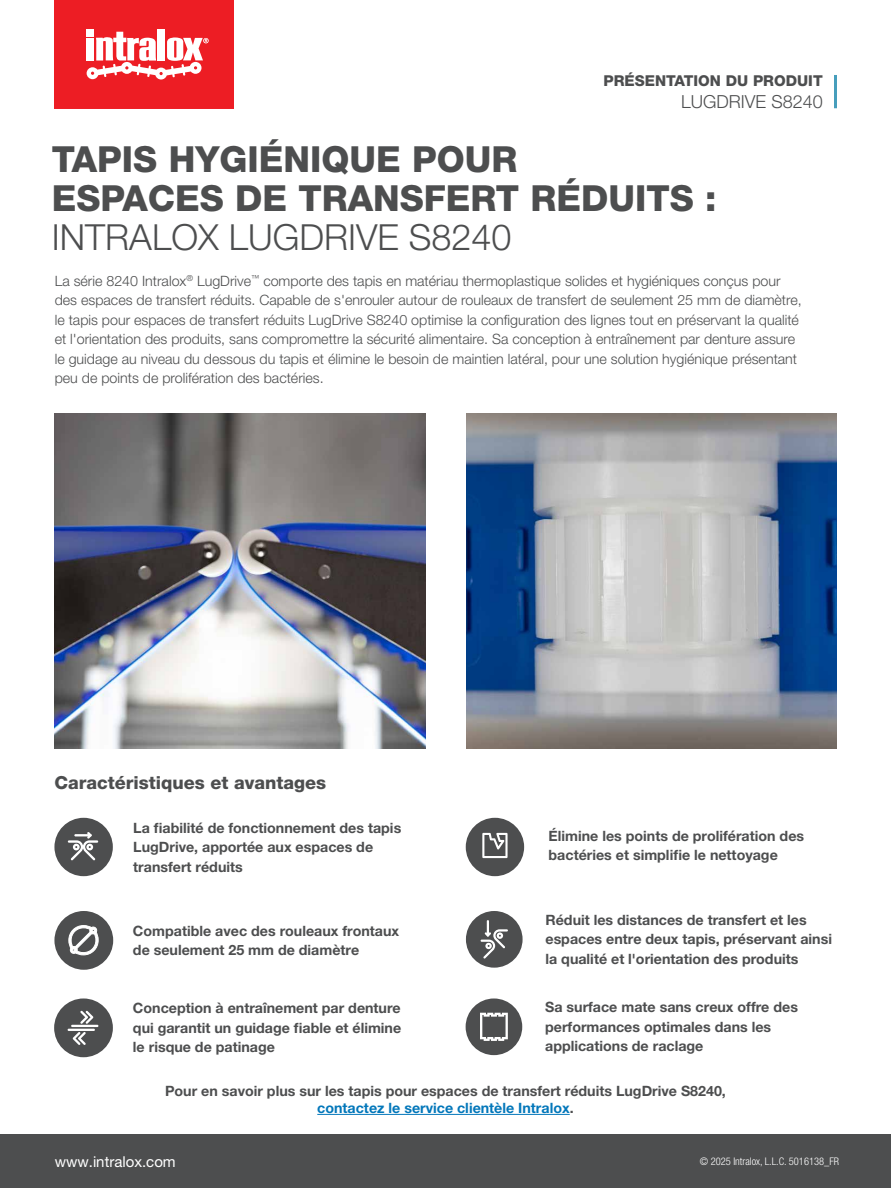
<style>
.page{position:relative;width:891px;height:1188px;background:#fff}
.page>*{position:absolute;margin:0;border:0;box-sizing:border-box;transform-origin:0 0}
.t1{font:800 36px/39px "Helvetica Neue LT Pro";color:#4d4e4f}
.t2{font:300 36px "Helvetica Neue LT Pro";color:#4d4e4f}
.t3{font:800 18px "Helvetica Neue LT Pro";color:#4d4e4f}
.t4{font:300 18px "Helvetica Neue LT Pro";color:#4d4e4f}
.t5{font:800 15px "Helvetica Neue LT Pro";color:#4d4e4f}
.t6{font:15px "Helvetica Neue LT Pro";color:#fff}
.t7{font:700 14.25px/19.5px "Helvetica Neue LT Pro";color:#4d4e4f}
.t8{font:300 14.25px/19.5px "Helvetica Neue LT Pro";color:#4d4e4f}
.t9{font:300 condensed 10.5px "Helvetica Neue LT Pro";color:#fff}
.s1{color:#0377ba}
</style>
<div class="page">
<div style="left:55px;top:0;width:179px;height:108px;background:#ed1d24"></div>
<div style="left:86px;top:29px;width:8px;height:7px;background:#fff"></div>
<div style="left:86px;top:38px;width:8px;height:22px;background:#fff"></div>
<div style="left:158px;top:29px;width:7px;height:31px;background:#fff"></div>
<svg style="left:87px;top:32px;width:122px;height:48px"></svg>
<div style="left:0;top:1134px;width:891px;height:54px;background:#4d4e4f"></div>
<hr style="left:834px;top:75px;width:3px;height:33px;background:#479ebc">
<img style="left:54px;top:414px;width:371px;height:334px">
<img style="left:466px;top:414px;width:371px;height:334px">
<hr style="left:317px;top:1114px;width:253px;height:1px;background:#0377ba">
<div style="left:54px;top:818px;width:59px;height:58px;background:#4d4e4f;border-radius:50%"></div>
<div style="left:54px;top:911px;width:59px;height:59px;background:#4d4e4f;border-radius:50%"></div>
<div style="left:54px;top:998px;width:59px;height:59px;background:#4d4e4f;border-radius:50%"></div>
<div style="left:466px;top:818px;width:58px;height:58px;background:#4d4e4f;border-radius:50%"></div>
<div style="left:466px;top:911px;width:57px;height:57px;background:#4d4e4f;border-radius:50%"></div>
<div style="left:466px;top:998px;width:56px;height:57px;background:#4d4e4f;border-radius:50%"></div>
<svg style="left:482px;top:833px;width:26px;height:25px"></svg>
<svg style="left:68px;top:832px;width:30px;height:28px"></svg>
<svg style="left:68px;top:925px;width:31px;height:30px"></svg>
<svg style="left:80px;top:1011px;width:13px;height:13px"></svg>
<svg style="left:73px;top:1032px;width:13px;height:13px"></svg>
<hr style="left:71px;top:1025px;width:27px;height:2px;background:#fff">
<hr style="left:68px;top:1029px;width:27px;height:2px;background:#fff">
<svg style="left:481px;top:920px;width:27px;height:39px"></svg>
<svg style="left:480px;top:1013px;width:28px;height:28px"></svg>
<p class="t5" style="left:604px;top:71px;width:221px">PRÉSENTATION DU PRODUIT</p>
<p class="t4" style="left:681px;top:91px;width:143px">LUGDRIVE S8240</p>
<h1 class="t1" style="left:52px;top:139px;width:666px">TAPIS HYGIÉNIQUE POUR<br>ESPACES DE TRANSFERT RÉDUITS :</h1>
<h1 class="t2" style="left:52px;top:215px;width:461px">INTRALOX LUGDRIVE S8240</h1>
<p class="t8" style="left:55px;top:271px;width:749px">La série 8240 Intralox<sup>®</sup> LugDrive<sup>™</sup> comporte des tapis en matériau thermoplastique solides et hygiéniques conçus pour des espaces de transfert réduits. Capable de s'enrouler autour de rouleaux de transfert de seulement 25 mm de diamètre, le tapis pour espaces de transfert réduits LugDrive S8240 optimise la configuration des lignes tout en préservant la qualité et l'orientation des produits, sans compromettre la sécurité alimentaire. Sa conception à entraînement par denture assure le guidage au niveau du dessous du tapis et élimine le besoin de maintien latéral, pour une solution hygiénique présentant peu de points de prolifération des bactéries.</p>
<p class="t3" style="left:54px;top:772px;width:273px">Caractéristiques et avantages</p>
<p class="t7" style="left:133px;top:817px;width:270px">La fiabilité de fonctionnement des tapis<br>LugDrive, apportée aux espaces de transfert réduits</p>
<p class="t7" style="left:133px;top:921px;width:268px">Compatible avec des rouleaux frontaux de seulement 25 mm de diamètre</p>
<p class="t7" style="left:133px;top:998px;width:270px;text-align:justify">Conception à entraînement par denture qui garantit un guidage fiable et élimine le risque de patinage</p>
<p class="t7" style="left:549px;top:826px;width:257px">Élimine les points de prolifération des bactéries et simplifie le nettoyage</p>
<p class="t7" style="left:546px;top:910px;width:288px">Réduit les distances de transfert et les espaces entre deux tapis, préservant ainsi la qualité et l'orientation des produits</p>
<p class="t7" style="left:545px;top:997px;width:254px">Sa surface mate sans creux offre des performances optimales dans les applications de raclage</p>
<p class="t7" style="left:165px;top:1082px;width:562px;line-height:17.2px;text-align:center">Pour en savoir plus sur les tapis pour espaces de transfert réduits LugDrive S8240, <span class="s1">contactez le service clientèle Intralox</span>.</p>
<p class="t6" style="left:55px;top:1152px;width:123px">www.intralox.com</p>
<p class="t9" style="left:700px;top:1155px;width:141px">© 2025 Intralox, L.L.C. 5016138_FR</p>
</div>
